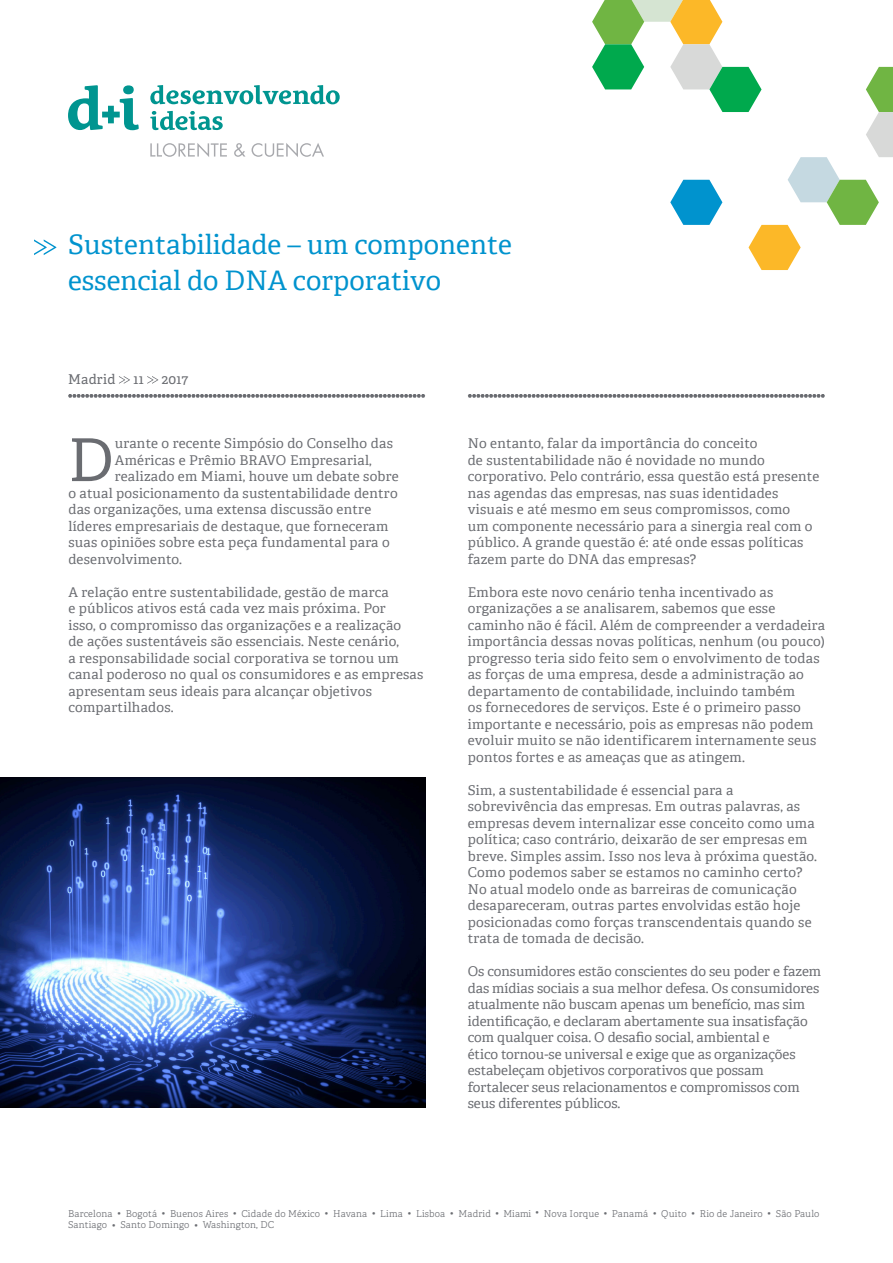
<style>
.page{position:relative;width:893px;height:1263px;background:#fff}
.page>*{position:absolute;margin:0;border:0;box-sizing:border-box;transform-origin:0 0}
.Texto_de_corrido___C{font:59.1px "Adelle";color:#6a6c71}
.Título_del_artículo{font:27px/36px "Adelle";color:#0093ce}
.Texto_de_corrido___C-2{font:13.5px/16.5px "Adelle";letter-spacing:.02em;color:#6a6c71}
.Texto_de_corrido___C-3{font:13.5px/16.5px "Adelle";color:#6a6c71}
.Ciudad_y_fecha{font:13.5px "Adelle";letter-spacing:.02em;color:#6a6c71}
.t1{font:300 9.45px/11.4px "Adelle";letter-spacing:.02em;color:#6a6c71}
</style>
<div class="page">
<img style="left:0;top:777px;width:425px;height:331px">
<svg style="left:34px;top:239px;width:22px;height:16px"></svg>
<svg style="left:119px;top:376px;width:11px;height:8px"></svg>
<svg style="left:147px;top:376px;width:11px;height:8px"></svg>
<svg style="left:68px;top:394px;width:357px;height:4px"></svg>
<svg style="left:468px;top:394px;width:357px;height:4px"></svg>
<svg style="left:592px;top:0;width:301px;height:270px"></svg>
<svg style="left:68px;top:85px;width:71px;height:45px"></svg>
<svg style="left:150px;top:143px;width:174px;height:14px"></svg>
<svg style="left:150px;top:111px;width:73px;height:19px"></svg>
<svg style="left:150px;top:85px;width:190px;height:19px"></svg>
<p class="Título_del_artículo" style="left:68px;top:226px;width:445px">Sustentabilidade – um componente essencial do DNA corporativo</p>
<p class="Ciudad_y_fecha" style="left:68px;top:369px;width:49px">Madrid</p>
<p class="Ciudad_y_fecha" style="left:134px;top:369px;width:12px">11</p>
<p class="Ciudad_y_fecha" style="left:162px;top:369px;width:28px">2017</p>
<p class="Texto_de_corrido___C" style="left:68px;top:417px;width:47px">D</p>
<p class="Texto_de_corrido___C-2" style="left:115px;top:434px;width:279px">urante o recente Simpósio do Conselho das</p>
<p class="Texto_de_corrido___C-2" style="left:115px;top:451px;width:258px">Américas e Prêmio BRAVO Empresarial,</p>
<p class="Texto_de_corrido___C-2" style="left:115px;top:467px;width:285px">realizado em Miami, houve um debate sobre</p>
<p class="Texto_de_corrido___C-2" style="left:68px;top:484px;width:331px">o atual posicionamento da sustentabilidade dentro</p>
<p class="Texto_de_corrido___C-2" style="left:68px;top:500px;width:304px">das organizações, uma extensa discussão entre</p>
<p class="Texto_de_corrido___C-2" style="left:68px;top:517px;width:321px">líderes empresariais de destaque, que forneceram</p>
<p class="Texto_de_corrido___C-2" style="left:68px;top:533px;width:323px">suas opiniões sobre esta peça fundamental para o</p>
<p class="Texto_de_corrido___C-2" style="left:68px;top:550px;width:115px">desenvolvimento.</p>
<p class="Texto_de_corrido___C-2" style="left:68px;top:583px;width:356px">A relação entre sustentabilidade, gestão de marca<br>e públicos ativos está cada vez mais próxima. Por<br>isso, o compromisso das organizações e a realização<br>de ações sustentáveis são essenciais. Neste cenário,<br>a responsabilidade social corporativa se tornou um canal poderoso no qual os consumidores e as empresas apresentam seus ideais para alcançar objetivos compartilhados.</p>
<p class="Texto_de_corrido___C-2" style="left:468px;top:434px;width:353px">No entanto, falar da importância do conceito<br>de sustentabilidade não é novidade no mundo corporativo. Pelo contrário, essa questão está presente nas agendas das empresas, nas suas identidades visuais e até mesmo em seus compromissos, como<br>um componente necessário para a sinergia real com o público. A grande questão é: até onde essas políticas fazem parte do DNA das empresas?</p>
<p class="Texto_de_corrido___C-2" style="left:468px;top:583px;width:359px">Embora este novo cenário tenha incentivado as organizações a se analisarem, sabemos que esse caminho não é fácil. Além de compreender a verdadeira importância dessas novas políticas, nenhum (ou pouco) progresso teria sido feito sem o envolvimento de todas as forças de uma empresa, desde a administração ao departamento de contabilidade, incluindo também<br>os fornecedores de serviços. Este é o primeiro passo importante e necessário, pois as empresas não podem evoluir muito se não identificarem internamente seus pontos fortes e as ameaças que as atingem.</p>
<p class="Texto_de_corrido___C-2" style="left:468px;top:781px;width:351px">Sim, a sustentabilidade é essencial para a sobrevivência das empresas. Em outras palavras, as empresas devem internalizar esse conceito como uma política; caso contrário, deixarão de ser empresas em breve. Simples assim. Isso nos leva à próxima questão.<br>Como podemos saber se estamos no caminho certo?<br>No atual modelo onde as barreiras de comunicação desapareceram, outras partes envolvidas estão hoje posicionadas como forças transcendentais quando se trata de tomada de decisão.</p>
<p class="Texto_de_corrido___C-3" style="left:468px;top:962px;width:355px">Os consumidores estão conscientes do seu poder e fazem das mídias sociais a sua melhor defesa. Os consumidores atualmente não buscam apenas um benefício, mas sim identificação, e declaram abertamente sua insatisfação com qualquer coisa. O desafio social, ambiental e<br>ético tornou-se universal e exige que as organizações estabeleçam objetivos corporativos que possam fortalecer seus relacionamentos e compromissos com seus diferentes públicos.</p>
<p class="t1" style="left:68px;top:1207px;width:753px">Barcelona • Bogotá • Buenos Aires • Cidade do México • Havana • Lima • Lisboa • Madrid • Miami • Nova Iorque • Panamá • Quito • Rio de Janeiro • São Paulo<br>Santiago • Santo Domingo • Washington, DC</p>
</div>
